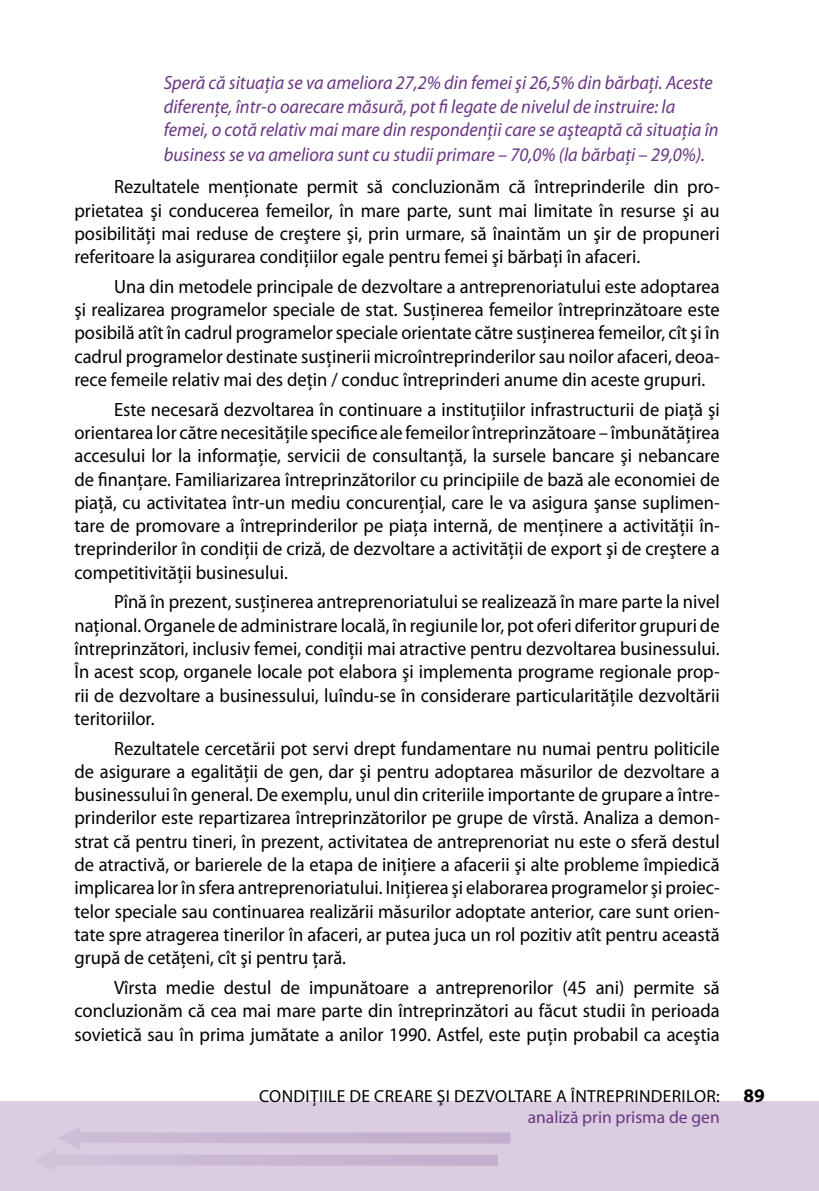
<style>
.page{position:relative;width:819px;height:1191px;background:#fff}
.page>*{position:absolute;margin:0;border:0;box-sizing:border-box;transform-origin:0 0}
.t1{font:19.25px/23.3px "Myriad Pro";color:#000;text-align:justify;scale:.96 1}
.t2{font:italic 19.25px/24px "Myriad Pro";color:#693683;scale:.95 1}
.t3{font:700 19.25px "Myriad Pro";color:#000}
.t4{font:17.5px "Myriad Pro";letter-spacing:.02em;color:#000}
.t5{font:17.5px "Myriad Pro";color:#693683}
</style>
<div class="page">
<div style="left:0;top:1101px;width:819px;height:90px;background:#dacde0"></div>
<svg style="left:39px;top:1127px;width:471px;height:43px"></svg>
<p class="t2" style="left:164px;top:71px;width:585px">Speră că situaţia se va ameliora 27,2% din femei şi 26,5% din bărbaţi. Aceste diferenţe, într-o oarecare măsură, pot fi legate de nivelul de instruire: la femei, o cotă relativ mai mare din respondenţii care se aşteaptă că situaţia în business se va ameliora sunt cu studii primare – 70,0% (la bărbaţi – 29,0%).</p>
<p class="t1" style="left:74px;top:175px;width:673px;text-indent:40px">Rezultatele menţionate permit să concluzionăm că întreprinderile din pro&shy;prietatea şi conducerea femeilor, în mare parte, sunt mai limitate în resurse şi au posibilităţi mai reduse de creştere şi, prin urmare, să înaintăm un şir de propuneri referitoare la asigurarea condiţiilor egale pentru femei şi bărbaţi în afaceri.</p>
<p class="t1" style="left:74px;top:275px;width:673px;text-indent:40px">Una din metodele principale de dezvoltare a antreprenoriatului este adoptarea şi realizarea programelor speciale de stat. Susţinerea femeilor întreprinzătoare este posibilă atît în cadrul programelor speciale orientate către susţinerea femeilor, cît şi în cadrul programelor destinate susţinerii microîntreprinderilor sau noilor afaceri, deoa&shy;rece femeile relativ mai des deţin / conduc întreprinderi anume din aceste grupuri.</p>
<p class="t1" style="left:74px;top:398px;width:673px;text-indent:40px">Este necesară dezvoltarea în continuare a instituţiilor infrastructurii de piaţă şi orientarea lor către necesităţile specifice ale femeilor întreprinzătoare – îmbunătăţirea accesului lor la informaţie, servicii de consultanţă, la sursele bancare şi nebancare de finanţare. Familiarizarea întreprinzătorilor cu principiile de bază ale economiei de piaţă, cu activitatea într-un mediu concurenţial, care le va asigura şanse suplimen&shy;tare de promovare a întreprinderilor pe piaţa internă, de menţinere a activităţii în&shy;treprinderilor în condiţii de criză, de dezvoltare a activităţii de export şi de creştere a competitivităţii businesului.</p>
<p class="t1" style="left:74px;top:590px;width:673px;text-indent:40px">Pînă în prezent, susţinerea antreprenoriatului se realizează în mare parte la nivel naţional. Organele de administrare locală, în regiunile lor, pot oferi diferitor grupuri de întreprinzători, inclusiv femei, condiţii mai atractive pentru dezvoltarea businessului.<br>În acest scop, organele locale pot elabora şi implementa programe regionale prop&shy;rii de dezvoltare a businessului, luîndu-se în considerare particularităţile dezvoltării teritoriilor.</p>
<p class="t1" style="left:74px;top:737px;width:673px;text-indent:40px">Rezultatele cercetării pot servi drept fundamentare nu numai pentru politicile de asigurare a egalităţii de gen, dar şi pentru adoptarea măsurilor de dezvoltare a businessului în general. De exemplu, unul din criteriile importante de grupare a între&shy;prinderilor este repartizarea întreprinzătorilor pe grupe de vîrstă. Analiza a demon&shy;strat că pentru tineri, în prezent, activitatea de antreprenoriat nu este o sferă destul de atractivă, or barierele de la etapa de iniţiere a afacerii şi alte probleme împiedică implicarea lor în sfera antreprenoriatului. Iniţierea şi elaborarea programelor şi proiec&shy;telor speciale sau continuarea realizării măsurilor adoptate anterior, care sunt orien&shy;tate spre atragerea tinerilor în afaceri, ar putea juca un rol pozitiv atît pentru această grupă de cetăţeni, cît şi pentru ţară.</p>
<p class="t1" style="left:74px;top:976px;width:673px;text-indent:40px">Vîrsta medie destul de impunătoare a antreprenorilor (45 ani) permite să concluzionăm că cea mai mare parte din întreprinzători au făcut studii în perioada sovietică sau în prima jumătate a anilor 1990. Astfel, este puţin probabil ca aceştia</p>
<p class="t4" style="left:259px;top:1086px;width:462px">CONDIŢIILE DE CREARE ŞI DEZVOLTARE A ÎNTREPRINDERILOR:</p>
<p class="t5" style="left:527px;top:1107px;width:193px">analiză prin prisma de gen</p>
<p class="t3" style="left:743px;top:1084px;width:23px">89</p>
</div>
